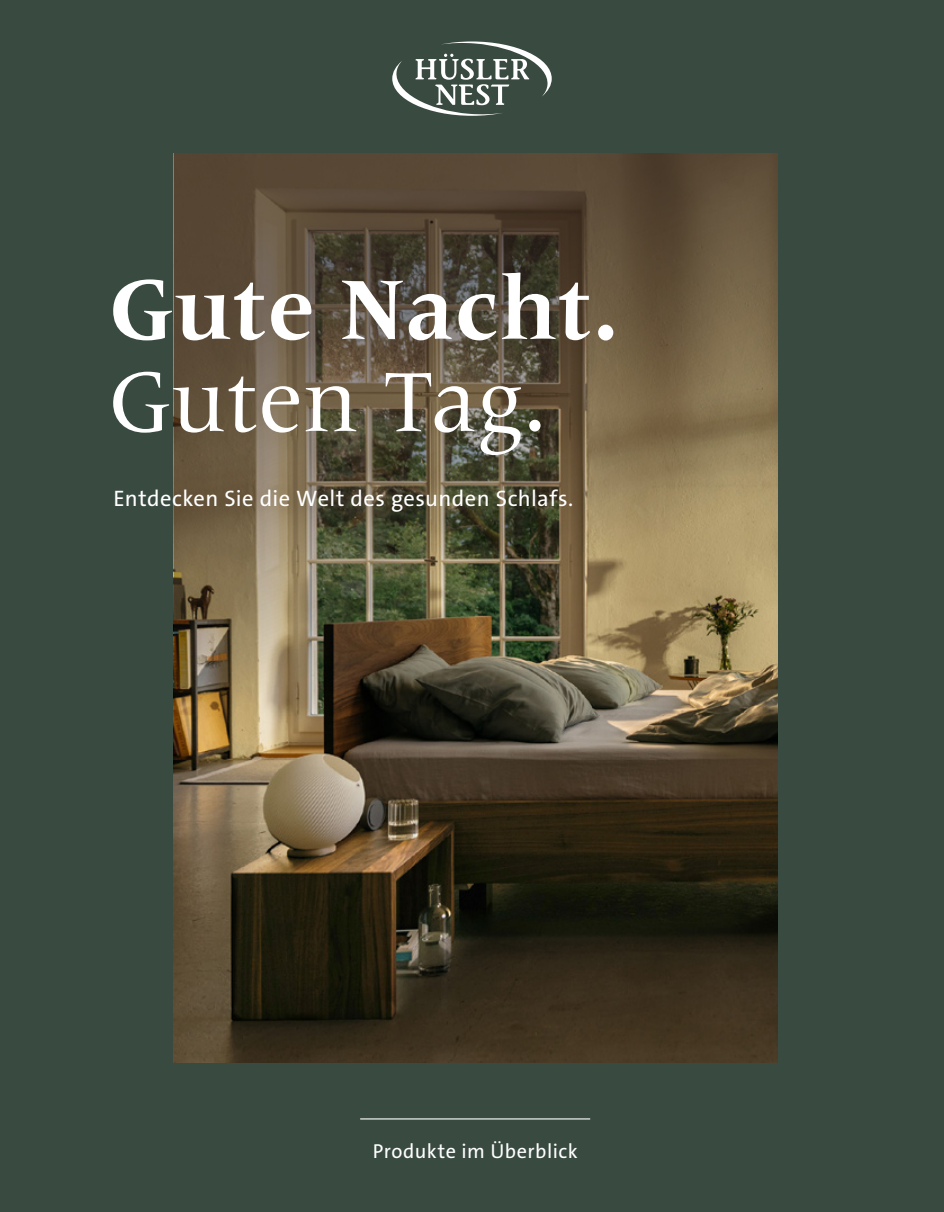
<style>
.page{position:relative;width:944px;height:1212px;background:#394b41}
.page>*{position:absolute;margin:0;border:0;box-sizing:border-box;transform-origin:0 0}
.t1{font:700 87.75px "Frutiger Serif LT Pro";letter-spacing:.015em;color:#fff}
.t2{font:87.75px "Frutiger Serif LT Pro";letter-spacing:.005em;color:#fff}
.t3{font:22.5px "The Sans B W5 Plain";letter-spacing:.02em;color:#fff}
.t4{font:20.25px "The Sans B W5 Plain";letter-spacing:.02em;color:#fff}
</style>
<div class="page">
<svg style="left:392px;top:41px;width:160px;height:75px"></svg>
<svg style="left:174px;top:153px;width:604px;height:909px;background:#5b4f38"></svg>
<hr style="left:360px;top:1118px;width:230px;height:1px;background:#fff">
<h1 class="t1" style="left:108px;top:257px;width:510px">Gute Nacht.</h1>
<h1 class="t2" style="left:108px;top:350px;width:439px">Guten Tag.</h1>
<p class="t3" style="left:114px;top:483px;width:461px">Entdecken Sie die Welt des gesunden Schlafs.</p>
<p class="t4" style="left:373px;top:1138px;width:207px">Produkte im Überblick</p>
</div>
